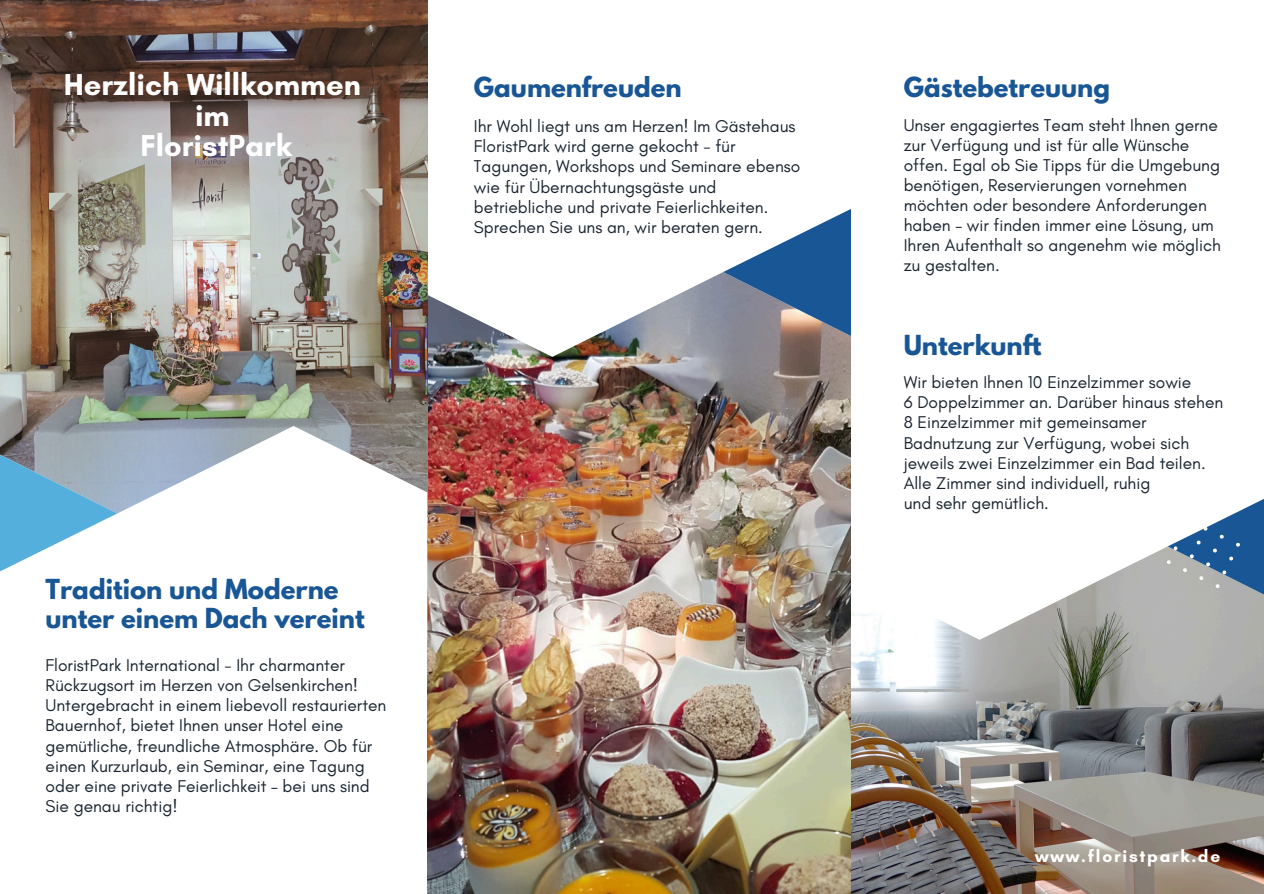
<style>
.page{position:relative;width:1264px;height:894px;background:#fff}
.page>*{position:absolute;margin:0;border:0;box-sizing:border-box;transform-origin:0 0}
.t1{font:700 30.75px/30.6px "Glacial Indifference";color:#fff;text-align:center}
.t2{font:700 24.45px/29.2px "League Spartan";color:#195695}
.t3{font:17.4px/20.1px "Glacial Indifference";color:#192430}
.t4{font:700 17.4px "Glacial Indifference";letter-spacing:.1em;color:#fff}
</style>
<div class="page">
<img style="left:850px;top:653px;width:413px;height:240px">
<svg style="left:850px;top:411px;width:413px;height:242px"></svg>
<img style="left:427px;top:368px;width:423px;height:525px">
<svg style="left:427px;top:149px;width:423px;height:219px"></svg>
<svg style="left:723px;top:175px;width:127px;height:163px"></svg>
<img style="left:0;top:0;width:427px;height:413px">
<svg style="left:0;top:413px;width:427px;height:101px"></svg>
<svg style="left:0;top:445px;width:117px;height:127px"></svg>
<svg style="left:1166px;top:440px;width:97px;height:178px"></svg>
<p class="t1" style="left:64px;top:69px;width:299px">Herzlich Willkommen im<br>FloristPark</p>
<p class="t2" style="left:46px;top:577px;width:321px">Tradition und Moderne unter einem Dach vereint</p>
<p class="t3" style="left:46px;top:654px;width:314px">FloristPark International - Ihr charmanter<br>Rückzugsort im Herzen von Gelsenkirchen!</p>
<p class="t3" style="left:46px;top:695px;width:342px">Untergebracht in einem liebevoll restaurierten Bauernhof, bietet Ihnen unser Hotel eine gemütliche, freundliche Atmosphäre. Ob für einen Kurzurlaub, ein Seminar, eine Tagung oder eine private Feierlichkeit – bei uns sind Sie genau richtig!</p>
<p class="t2" style="left:474px;top:75px;width:209px">Gaumenfreuden</p>
<p class="t2" style="left:903px;top:75px;width:208px">Gästebetreuung</p>
<p class="t3" style="left:903px;top:114px;width:319px">Unser engagiertes Team steht Ihnen gerne zur Verfügung und ist für alle Wünsche offen. Egal ob Sie Tipps für die Umgebung benötigen, Reservierungen vornehmen möchten oder besondere Anforderungen haben – wir finden immer eine Lösung, um Ihren Aufenthalt so angenehm wie möglich zu gestalten.</p>
<h2 class="t3" style="left:474px;top:116px;width:328px">Ihr Wohl liegt uns am Herzen! Im Gästehaus FloristPark wird gerne gekocht - für Tagungen, Workshops und Seminare ebenso wie für Übernachtungsgäste und betriebliche und private Feierlichkeiten.</h2>
<p class="t3" style="left:474px;top:216px;width:290px">Sprechen Sie uns an, wir beraten gern.</p>
<h2 class="t2" style="left:903px;top:333px;width:139px">Unterkunft</h2>
<h2 class="t3" style="left:903px;top:372px;width:289px">Wir bieten Ihnen 10 Einzelzimmer sowie</h2>
<p class="t3" style="left:903px;top:392px;width:321px">6 Doppelzimmer an. Darüber hinaus stehen 8 Einzelzimmer mit gemeinsamer Badnutzung zur Verfügung, wobei sich jeweils zwei Einzelzimmer ein Bad teilen.<br>Alle Zimmer sind individuell, ruhig</p>
<p class="t3" style="left:903px;top:492px;width:147px">und sehr gemütlich.</p>
<p class="t4" style="left:1035px;top:845px;width:187px">www.floristpark.de</p>
</div>
